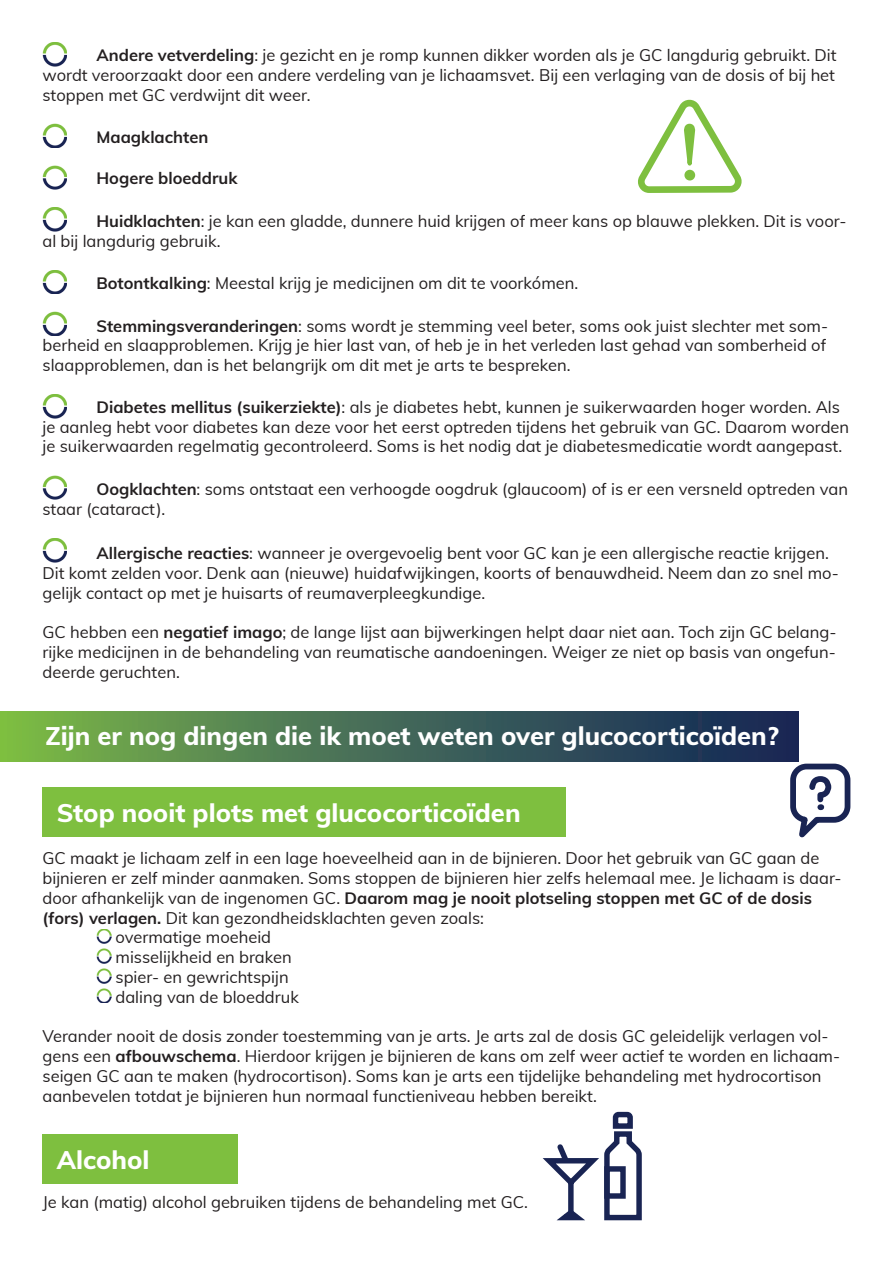
<style>
.page{position:relative;width:893px;height:1263px;background:#fff}
.page>*{position:absolute;margin:0;border:0;box-sizing:border-box;transform-origin:0 0}
.t1{font:800 25.5px "Muli";color:#fff}
.t2{font:16.5px/19.8px "Muli";color:#231f20}
.t3{font:700 16.5px "Muli";color:#231f20}
.s1{font-weight:700}
</style>
<div class="page">
<img style="left:43px;top:43px;width:24px;height:23px">
<img style="left:43px;top:124px;width:24px;height:24px">
<img style="left:43px;top:166px;width:24px;height:24px">
<img style="left:43px;top:207px;width:24px;height:24px">
<img style="left:43px;top:270px;width:24px;height:24px">
<img style="left:43px;top:312px;width:24px;height:24px">
<img style="left:43px;top:394px;width:24px;height:24px">
<img style="left:43px;top:476px;width:24px;height:23px">
<img style="left:43px;top:538px;width:24px;height:24px">
<div style="left:0;top:712px;width:798px;height:50px;background:linear-gradient(to right,#7ab64b,#11215c)"></div>
<svg style="left:787px;top:761px;width:64px;height:77px"></svg>
<div style="left:43px;top:1134px;width:195px;height:50px;background:#7ebf3f"></div>
<div style="left:43px;top:787px;width:523px;height:49px;background:#7ebf3f"></div>
<img style="left:97px;top:929px;width:14px;height:14px">
<img style="left:97px;top:949px;width:14px;height:14px">
<img style="left:97px;top:969px;width:14px;height:14px">
<img style="left:97px;top:988px;width:14px;height:15px">
<svg style="left:638px;top:99px;width:104px;height:94px"></svg>
<svg style="left:542px;top:1111px;width:100px;height:110px"></svg>
<p class="t2" style="left:43px;top:45px;width:796px;text-align:justify;text-indent:54px"><span class="s1">Andere vetverdeling</span>: je gezicht en je romp kunnen dikker worden als je GC langdurig gebruikt. Dit wordt veroorzaakt door een andere verdeling van je lichaamsvet. Bij een verlaging van de dosis of bij het stoppen met GC verdwijnt dit weer.</p>
<p class="t3" style="left:97px;top:125px;width:113px">Maagklachten</p>
<p class="t3" style="left:97px;top:166px;width:142px">Hogere bloeddruk</p>
<p class="t2" style="left:43px;top:210px;width:805px;text-indent:54px"><span class="s1">Huidklachten</span>: je kan een gladde, dunnere huid krijgen of meer kans op blauwe plekken. Dit is voor&shy;al bij langdurig gebruik.</p>
<p class="t2" style="left:97px;top:272px;width:483px"><span class="s1">Botontkalking</span>: Meestal krijg je medicijnen om dit te voorkómen.</p>
<p class="t2" style="left:43px;top:315px;width:787px;text-align:justify;text-indent:54px"><span class="s1">Stemmingsveranderingen</span>: soms wordt je stemming veel beter, soms ook juist slechter met som&shy;berheid en slaapproblemen. Krijg je hier last van, of heb je in het verleden last gehad van somberheid of slaapproblemen, dan is het belangrijk om dit met je arts te bespreken.</p>
<p class="t2" style="left:43px;top:396px;width:808px;text-indent:54px"><span class="s1">Diabetes mellitus (suikerziekte)</span>: als je diabetes hebt, kunnen je suikerwaarden hoger worden. Als je aanleg hebt voor diabetes kan deze voor het eerst optreden tijdens het gebruik van GC. Daarom worden je suikerwaarden regelmatig gecontroleerd. Soms is het nodig dat je diabetesmedicatie wordt aangepast.</p>
<p class="t2" style="left:43px;top:479px;width:807px;text-indent:54px"><span class="s1">Oogklachten</span>: soms ontstaat een verhoogde oogdruk (glaucoom) of is er een versneld optreden van staar (cataract).</p>
<p class="t2" style="left:43px;top:542px;width:798px;text-indent:54px"><span class="s1">Allergische reacties</span>: wanneer je overgevoelig bent voor GC kan je een allergische reactie krijgen.<br>Dit komt zelden voor. Denk aan (nieuwe) huidafwijkingen, koorts of benauwdheid. Neem dan zo snel mo&shy;gelijk contact op met je huisarts of reumaverpleegkundige.</p>
<p class="t2" style="left:43px;top:621px;width:795px;text-align:justify">GC hebben een <span class="s1">negatief imago</span>; de lange lijst aan bijwerkingen helpt daar niet aan. Toch zijn GC belang&shy;rijke medicijnen in de behandeling van reumatische aandoeningen. Weiger ze niet op basis van ongefun&shy;deerde geruchten.</p>
<p class="t1" style="left:45px;top:717px;width:735px">Zijn er nog dingen die ik moet weten over glucocorticoïden?</p>
<p class="t1" style="left:57px;top:794px;width:465px">Stop nooit plots met glucocorticoïden</p>
<p class="t2" style="left:43px;top:848px;width:801px">GC maakt je lichaam zelf in een lage hoeveelheid aan in de bijnieren. Door het gebruik van GC gaan de bijnieren er zelf minder aanmaken. Soms stoppen de bijnieren hier zelfs helemaal mee. Je lichaam is daar&shy;door afhankelijk van de ingenomen GC. <span class="s1">Daarom mag je nooit plotseling stoppen met GC of de dosis (fors) verlagen.</span> Dit kan gezondheidsklachten geven zoals:</p>
<p class="t2" style="left:116px;top:927px;width:157px">overmatige moeheid</p>
<p class="t2" style="left:116px;top:947px;width:178px">misselijkheid en braken</p>
<p class="t2" style="left:116px;top:966px;width:175px">spier- en gewrichtspijn</p>
<p class="t2" style="left:116px;top:986px;width:185px">daling van de bloeddruk</p>
<p class="t2" style="left:43px;top:1026px;width:799px">Verander nooit de dosis zonder toestemming van je arts. Je arts zal de dosis GC geleidelijk verlagen vol&shy;gens een <span class="s1">afbouwschema</span>. Hierdoor krijgen je bijnieren de kans om zelf weer actief te worden en lichaam&shy;seigen GC aan te maken (hydrocortison). Soms kan je arts een tijdelijke behandeling met hydrocortison aanbevelen totdat je bijnieren hun normaal functieniveau hebben bereikt.</p>
<p class="t1" style="left:57px;top:1141px;width:94px">Alcohol</p>
<p class="t2" style="left:43px;top:1191px;width:487px">Je kan (matig) alcohol gebruiken tijdens de behandeling met GC.</p>
</div>
